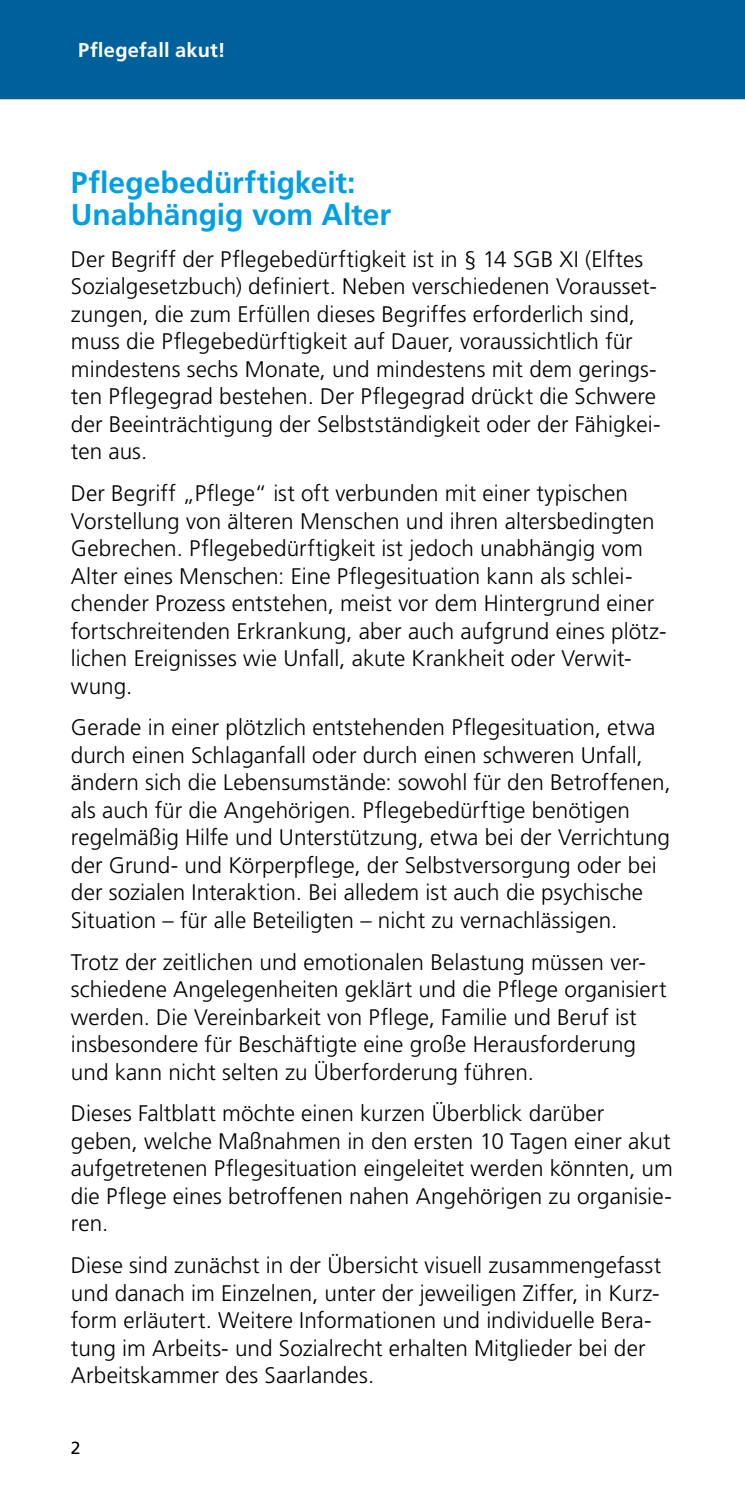
<style>
.page{position:relative;width:745px;height:1489px;background:#fff}
.page>*{position:absolute;margin:0;border:0;box-sizing:border-box;transform-origin:0 0}
.t1{font:700 30px/32.5px "Frutiger LT Pro";color:#009fe3}
.t2{font:300 22.5px/27.5px "Frutiger LT Pro";letter-spacing:.005em;color:#000}
.t3{font:700 20px "Frutiger LT Pro";letter-spacing:.01em;color:#fff}
.t4{font:17.5px "Frutiger LT Pro";color:#000}
</style>
<div class="page">
<div style="left:0;top:0;width:744px;height:99px;background:#00609c"></div>
<p class="t3" style="left:78px;top:38px;width:149px">Pflegefall akut!</p>
<h1 class="t1" style="left:71px;top:166px;width:321px">Pflegebedürftigkeit:<br>Unabhängig vom Alter</h1>
<p class="t2" style="left:71px;top:245px;width:591px">Der Begriff der Pflegebedürftigkeit ist in § 14 SGB XI (Elftes Sozialgesetzbuch) definiert. Neben verschiedenen Vorausset&shy;zungen, die zum Erfüllen dieses Begriffes erforderlich sind, muss die Pflegebedürftigkeit auf Dauer, voraussichtlich für mindestens sechs Monate, und mindestens mit dem gerings&shy;ten Pflegegrad bestehen. Der Pflegegrad drückt die Schwere der Beeinträchtigung der Selbstständigkeit oder der Fähigkei&shy;ten aus.</p>
<p class="t2" style="left:71px;top:479px;width:597px">Der Begriff „Pflege“ ist oft verbunden mit einer typischen Vorstellung von älteren Menschen und ihren altersbedingten Gebrechen. Pflegebedürftigkeit ist jedoch unabhängig vom Alter eines Menschen: Eine Pflegesituation kann als schlei&shy;chender Prozess entstehen, meist vor dem Hintergrund einer fortschreitenden Erkrankung, aber auch aufgrund eines plötz&shy;lichen Ereignisses wie Unfall, akute Krankheit oder Verwit&shy;wung.</p>
<p class="t2" style="left:71px;top:714px;width:601px">Gerade in einer plötzlich entstehenden Pflegesituation, etwa durch einen Schlaganfall oder durch einen schweren Unfall, ändern sich die Lebensumstände: sowohl für den Betroffenen, als auch für die Angehörigen. Pflegebedürftige benötigen regelmäßig Hilfe und Unterstützung, etwa bei der Verrichtung der Grund- und Körperpflege, der Selbstversorgung oder bei der sozialen Interaktion. Bei alledem ist auch die psychische Situation – für alle Beteiligten – nicht zu vernachlässigen.</p>
<p class="t2" style="left:71px;top:948px;width:597px">Trotz der zeitlichen und emotionalen Belastung müssen ver&shy;schiedene Angelegenheiten geklärt und die Pflege organisiert werden. Die Vereinbarkeit von Pflege, Familie und Beruf ist insbesondere für Beschäftigte eine große Herausforderung und kann nicht selten zu Überforderung führen.</p>
<p class="t2" style="left:71px;top:1099px;width:603px">Dieses Faltblatt möchte einen kurzen Überblick darüber geben, welche Maßnahmen in den ersten 10 Tagen einer akut aufgetretenen Pflegesituation eingeleitet werden könnten, um die Pflege eines betroffenen nahen Angehörigen zu organisie&shy;ren.</p>
<p class="t2" style="left:71px;top:1251px;width:591px">Diese sind zunächst in der Übersicht visuell zusammengefasst und danach im Einzelnen, unter der jeweiligen Ziffer, in Kurz&shy;form erläutert. Weitere Informationen und individuelle Bera&shy;tung im Arbeits- und Sozialrecht erhalten Mitglieder bei der Arbeitskammer des Saarlandes.</p>
<p class="t4" style="left:71px;top:1436px;width:11px">2</p>
</div>
